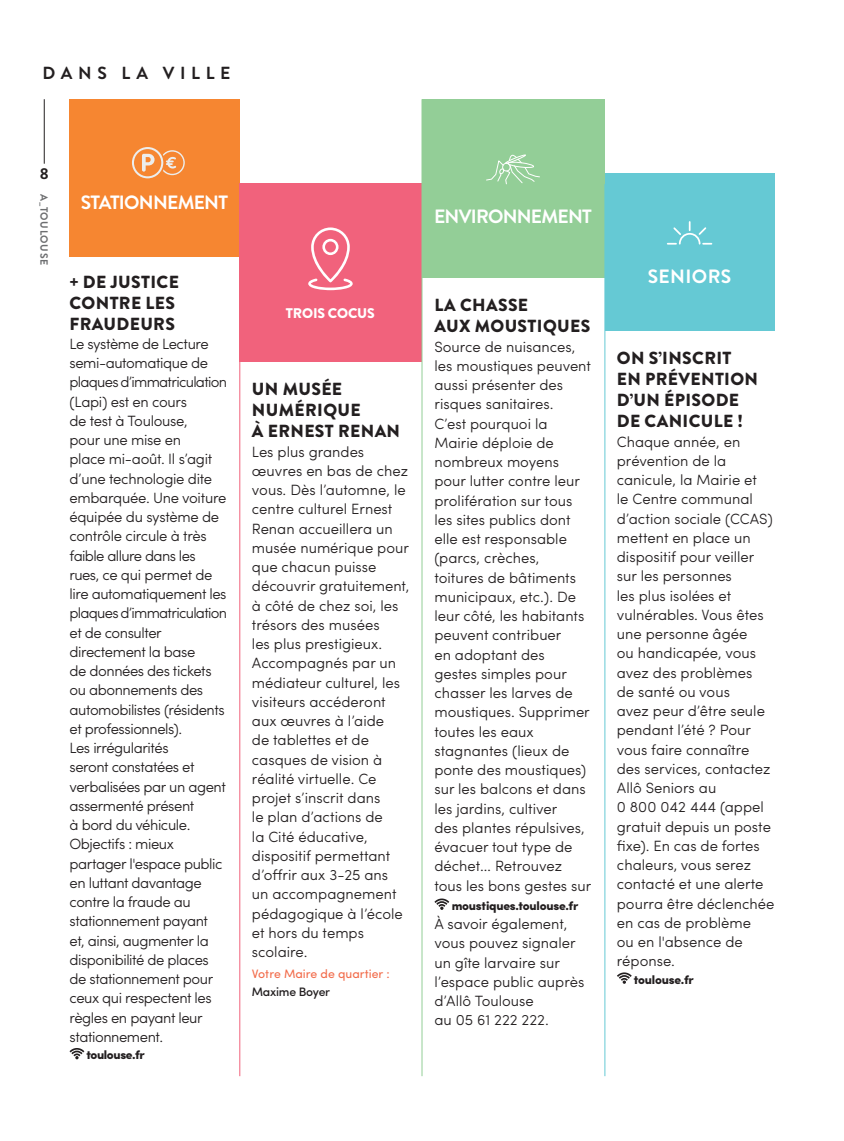
<style>
.page{position:relative;width:844px;height:1141px;background:#fff}
.page>*{position:absolute;margin:0;border:0;box-sizing:border-box;transform-origin:0 0}
.t1{font:700 19.25px "Brandon Grotesque";letter-spacing:-.04em;color:#fff}
.t2{font:700 19.25px "Brandon Grotesque";letter-spacing:.02em;color:#fff}
.t3{font:900 17.5px/21px "Brandon Grotesque";letter-spacing:.02em;color:#231f20}
.t4{font:700 17.5px "Brandon Grotesque";letter-spacing:.32em;color:#231f20}
.t5{font:700 15.75px "Brandon Grotesque";color:#231f20}
.t6{font:300 14.88px/19.2px "Sofia Pro";color:#231f20}
.t7{font:300 14.88px/19.2px "Sofia Pro";letter-spacing:-.03em;color:#231f20}
.t8{font:900 14px "Brandon Grotesque";letter-spacing:-.01em;color:#fff}
.t9{font:900 12.25px "Sofia Pro";letter-spacing:-.02em;color:#231f20}
.t10{font:12.25px "Sofia Pro";color:#f26c4b}
.t11{font:500 12.25px "Sofia Pro";letter-spacing:-.02em;color:#231f20}
.t12{font:700 10.5px "Brandon Grotesque";letter-spacing:.06em;color:#6d6e70}
</style>
<div class="page">
<svg style="left:434px;top:898px;width:15px;height:12px"></svg>
<svg style="left:69px;top:1048px;width:15px;height:11px"></svg>
<div style="left:421px;top:99px;width:183px;height:179px;background:#93ce97"></div>
<svg style="left:486px;top:154px;width:54px;height:31px"></svg>
<div style="left:69px;top:99px;width:170px;height:158px;background:#f68631"></div>
<svg style="left:617px;top:972px;width:14px;height:12px"></svg>
<div style="left:604px;top:173px;width:170px;height:158px;background:#65c9d4"></div>
<svg style="left:667px;top:222px;width:44px;height:23px"></svg>
<div style="left:239px;top:184px;width:182px;height:178px;background:#f1627c"></div>
<svg style="left:308px;top:227px;width:44px;height:63px"></svg>
<div style="left:130px;top:145px;width:35px;height:35px;border:2px solid #f68631;border-radius:50%"></div>
<svg style="left:131px;top:146px;width:54px;height:33px"></svg>
<hr style="left:44px;top:99px;width:1px;height:65px;background:#231f20">
<hr style="left:239px;top:184px;width:1px;height:892px;background:#f1627c">
<hr style="left:421px;top:99px;width:1px;height:977px;background:#93ce97">
<hr style="left:604px;top:184px;width:1px;height:892px;background:#65c9d4">
<p class="t4" style="left:43px;top:63px;width:189px">DANS LA VILLE</p>
<p class="t5" style="left:40px;top:164px;width:10px">8</p>
<p class="t12" style="left:50px;top:194px;width:72px;rotate:90deg">A_TOULOUSE</p>
<p class="t1" style="left:81px;top:191px;width:148px">STATIONNEMENT</p>
<p class="t3" style="left:69px;top:271px;width:111px">+ DE JUSTICE<br>CONTRE LES<br>FRAUDEURS</p>
<p class="t7" style="left:69px;top:336px;width:159px">Le système de Lecture semi-automatique de plaques d’immatriculation (Lapi) est en cours<br>de test à Toulouse,<br>pour une mise en<br>place mi-août. Il s’agit d’une technologie dite embarquée. Une voiture équipée du système de contrôle circule à très faible allure dans les rues, ce qui permet de lire automatiquement les plaques d’immatriculation et de consulter directement la base<br>de données des tickets ou abonnements des automobilistes (résidents et professionnels).<br>Les irrégularités<br>seront constatées et verbalisées par un agent assermenté présent<br>à bord du véhicule.<br>Objectifs : mieux partager l'espace public en luttant davantage contre la fraude au stationnement payant et, ainsi, augmenter la disponibilité de places de stationnement pour ceux qui respectent les règles en payant leur stationnement.</p>
<p class="t9" style="left:86px;top:1048px;width:60px">toulouse.fr</p>
<p class="t8" style="left:286px;top:305px;width:90px">TROIS COCUS</p>
<p class="t3" style="left:252px;top:379px;width:150px">UN MUSÉE<br>NUMÉRIQUE<br>À ERNEST RENAN</p>
<p class="t6" style="left:252px;top:443px;width:159px">Les plus grandes œuvres en bas de chez vous. Dès l’automne, le centre culturel Ernest<br>Renan accueillera un musée numérique pour que chacun puisse découvrir gratuitement, à côté de chez soi, les trésors des musées<br>les plus prestigieux.<br>Accompagnés par un médiateur culturel, les visiteurs accéderont aux œuvres à l’aide<br>de tablettes et de casques de vision à réalité virtuelle. Ce projet s’inscrit dans<br>le plan d’actions de<br>la Cité éducative, dispositif permettant d’offrir aux 3-25 ans<br>un accompagnement pédagogique à l’école et hors du temps scolaire.</p>
<p class="t10" style="left:252px;top:969px;width:139px">Votre Maire de quartier :</p>
<p class="t11" style="left:252px;top:987px;width:80px">Maxime Boyer</p>
<p class="t1" style="left:434px;top:205px;width:159px">ENVIRONNEMENT</p>
<p class="t3" style="left:434px;top:295px;width:157px">LA CHASSE<br>AUX MOUSTIQUES</p>
<p class="t6" style="left:434px;top:338px;width:158px">Source de nuisances, les moustiques peuvent aussi présenter des risques sanitaires.<br>C’est pourquoi la<br>Mairie déploie de nombreux moyens pour lutter contre leur prolifération sur tous les sites publics dont elle est responsable (parcs, crèches, toitures de bâtiments municipaux, etc.). De leur côté, les habitants peuvent contribuer<br>en adoptant des<br>gestes simples pour chasser les larves de moustiques. Supprimer toutes les eaux stagnantes (lieux de ponte des moustiques) sur les balcons et dans les jardins, cultiver<br>des plantes répulsives, évacuer tout type de déchet… Retrouvez tous les bons gestes sur</p>
<p class="t9" style="left:451px;top:898px;width:128px">moustiques.toulouse.fr</p>
<p class="t6" style="left:434px;top:916px;width:151px">À savoir également, vous pouvez signaler un gîte larvaire sur l’espace public auprès d’Allô Toulouse<br>au 05 61 222 222.</p>
<p class="t2" style="left:647px;top:265px;width:85px">SENIORS</p>
<p class="t3" style="left:616px;top:348px;width:143px">ON S’INSCRIT<br>EN PRÉVENTION<br>D’UN ÉPISODE<br>DE CANICULE !</p>
<p class="t6" style="left:616px;top:433px;width:159px">Chaque année, en prévention de la canicule, la Mairie et<br>le Centre communal d’action sociale (CCAS) mettent en place un dispositif pour veiller sur les personnes<br>les plus isolées et vulnérables. Vous êtes une personne âgée<br>ou handicapée, vous avez des problèmes<br>de santé ou vous<br>avez peur d’être seule pendant l’été ? Pour vous faire connaître des services, contactez<br>Allô Seniors au<br>0 800 042 444 (appel gratuit depuis un poste fixe). En cas de fortes chaleurs, vous serez contacté et une alerte pourra être déclenchée en cas de problème<br>ou en l'absence de réponse.</p>
<p class="t9" style="left:633px;top:972px;width:61px">toulouse.fr</p>
</div>
